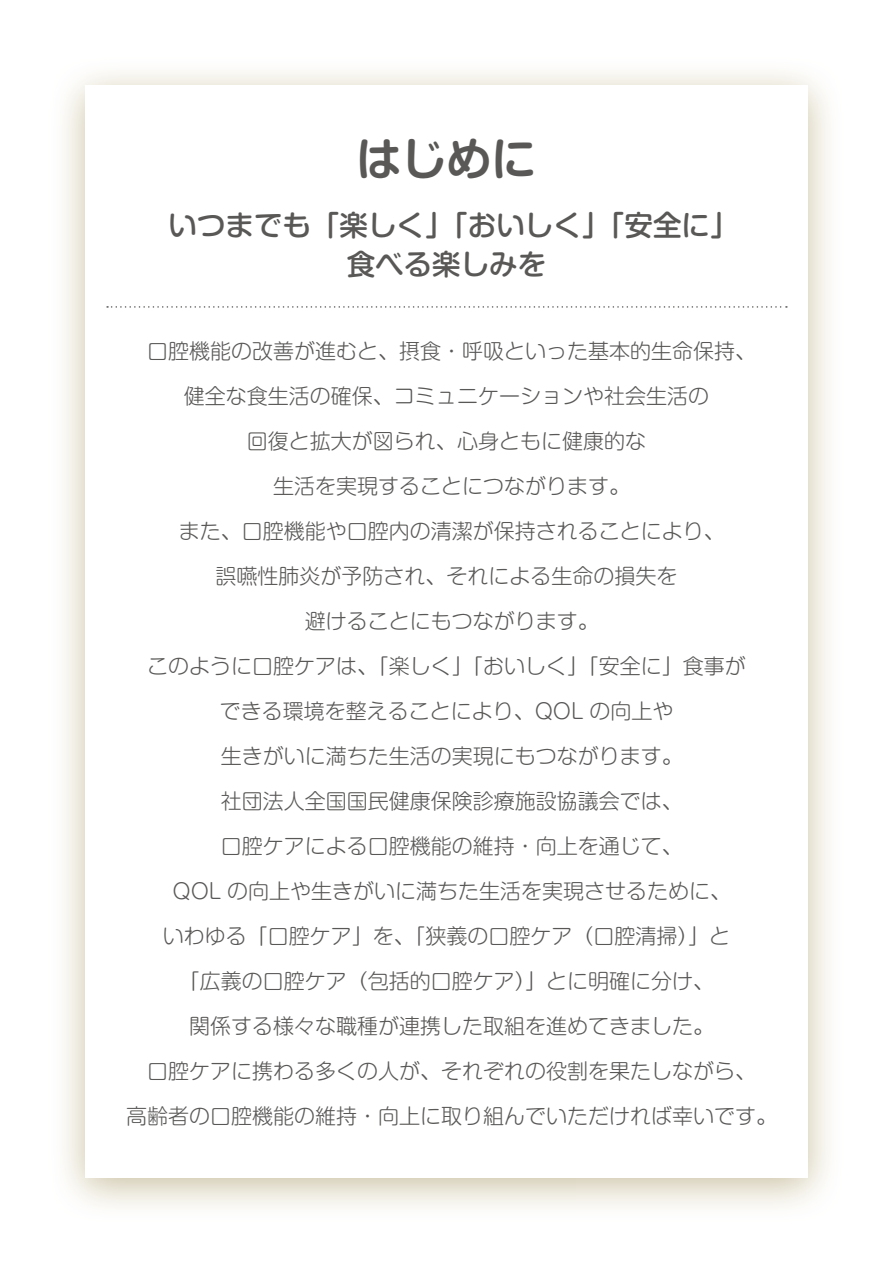
<style>
.page{position:relative;width:893px;height:1263px;background:#fff}
.page>*{position:absolute;margin:0;border:0;box-sizing:border-box;transform-origin:0 0}
.t1{font:45px "Shin M Go Pro De Bold 90 pv RKSJ H";color:#595857}
.t2{font:28.5px/39px "Shin M Go Pro Medium 90 pv RKSJ H";color:#595857;text-align:center}
.t3{font:21px/45px "Shin M Go Pro Light 90 pv RKSJ H";color:#595857;text-align:center}
</style>
<div class="page">
<svg style="left:107px;top:306px;width:680px;height:2px"></svg>
<h1 class="t1" style="left:356px;top:142px;width:181px">はじめに</h1>
<h2 class="t2" style="left:169px;top:210px;width:571px">いつまでも「楽しく」「おいしく」「安全に」食べる楽しみを</h2>
<p class="t3" style="left:126px;top:331px;width:653px">口腔機能の改善が進むと、摂食・呼吸といった基本的生命保持、<br>健全な食生活の確保、コミュニケーションや社会生活の<br>回復と拡大が図られ、心身ともに健康的な<br>生活を実現することにつながります。<br>また、口腔機能や口腔内の清潔が保持されることにより、<br>誤嚥性肺炎が予防され、それによる生命の損失を<br>避けることにもつながります。<br>このように口腔ケアは、「楽しく」「おいしく」「安全に」食事が<br>できる環境を整えることにより、QOL の向上や<br>生きがいに満ちた生活の実現にもつながります。<br>社団法人全国国民健康保険診療施設協議会では、<br>口腔ケアによる口腔機能の維持・向上を通じて、<br>QOL の向上や生きがいに満ちた生活を実現させるために、<br>いわゆる「口腔ケア」を、「狭義の口腔ケア（口腔清掃）」と<br>「広義の口腔ケア（包括的口腔ケア）」とに明確に分け、<br>関係する様々な職種が連携した取組を進めてきました。<br>口腔ケアに携わる多くの人が、それぞれの役割を果たしながら、<br>高齢者の口腔機能の維持・向上に取り組んでいただければ幸いです。</p>
</div>
